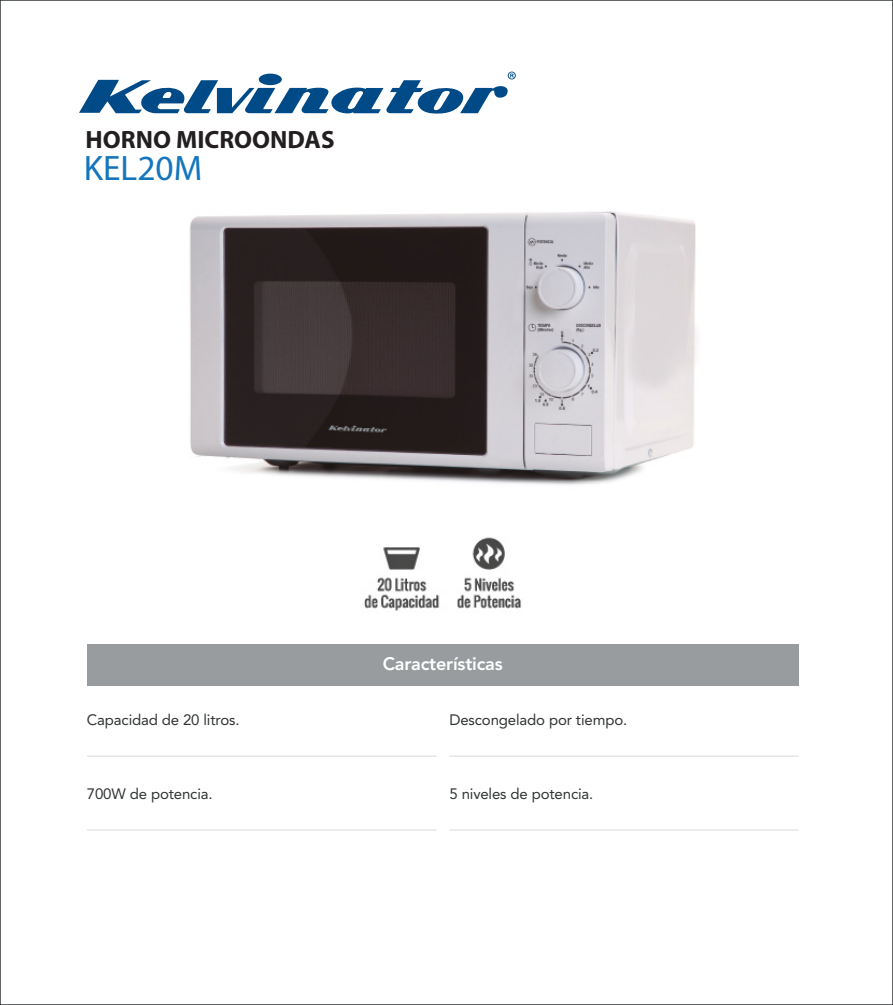
<style>
.page{position:relative;width:893px;height:1005px;background:#fff}
.page>*{position:absolute;margin:0;border:0;box-sizing:border-box;transform-origin:0 0}
.t1{font:35.4px "Myriad Pro";color:#1575bc}
.t2{font:700 25.05px "Myriad Pro";color:#231f20}
.t3{font:800 18px "Avenir LT Std";letter-spacing:-.01em;color:#fff}
.t4{font:15px "Avenir LT Std";letter-spacing:-.01em;color:#313434}
</style>
<div class="page">
<img style="left:189px;top:211px;width:507px;height:400px">
<div style="left:87px;top:645px;width:712px;height:41px;background:#989c9e"></div>
<hr style="left:449px;top:755px;width:350px;height:2px;background:#e5e6e6">
<hr style="left:449px;top:829px;width:350px;height:2px;background:#e5e6e6">
<hr style="left:87px;top:755px;width:350px;height:2px;background:#e5e6e6">
<hr style="left:87px;top:829px;width:350px;height:2px;background:#e5e6e6">
<svg style="left:79px;top:72px;width:437px;height:42px"></svg>
<h2 class="t2" style="left:86px;top:124px;width:250px">HORNO MICROONDAS</h2>
<h1 class="t1" style="left:84px;top:147px;width:120px">KEL20M</h1>
<p class="t4" style="left:87px;top:711px;width:154px">Capacidad de 20 litros.</p>
<p class="t4" style="left:87px;top:785px;width:127px">700W de potencia.</p>
<p class="t3" style="left:383px;top:654px;width:121px">Características</p>
<p class="t4" style="left:449px;top:711px;width:179px">Descongelado por tiempo.</p>
<p class="t4" style="left:449px;top:785px;width:145px">5 niveles de potencia.</p>
</div>
